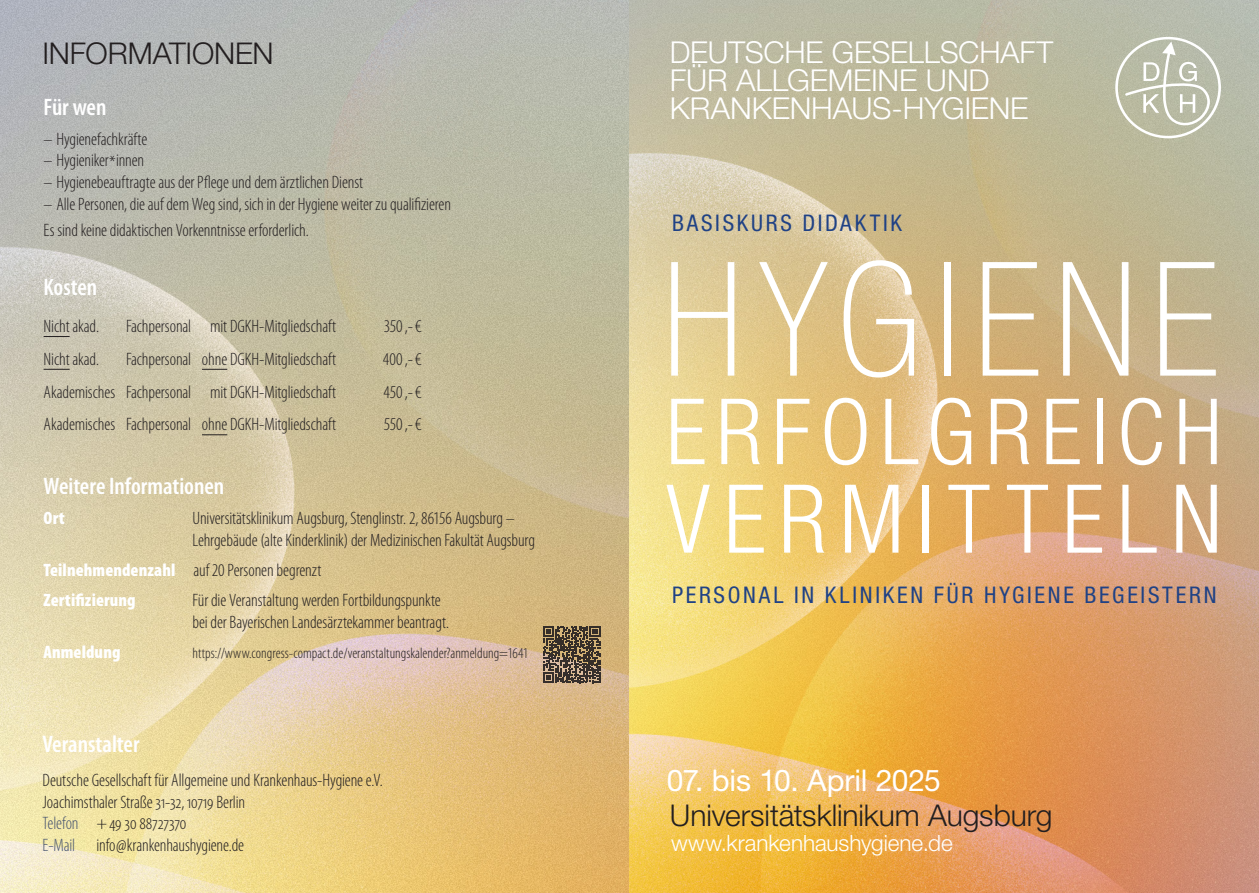
<style>
.page{position:relative;width:1259px;height:893px;background:#fff}
.page>*{position:absolute;margin:0;border:0;box-sizing:border-box;transform-origin:0 0}
.t1{font:100 condensed 159px "Helvetica Neue LT Std";letter-spacing:.085em;color:#fff}
.t2{font:300 condensed 95.1px "Helvetica Neue LT Std";letter-spacing:.14em;color:#fff}
.t3{font:300 condensed 91.5px "Helvetica Neue LT Std";letter-spacing:.1em;color:#fff}
.t4{font:300 30.15px/27.9px "Helvetica Neue LT Std";letter-spacing:-.005em;color:#fff}
.t5{font:300 30px "Helvetica Neue LT Std";letter-spacing:-.005em;color:#231f20}
.h3__Datum__white{font:30px "Helvetica Neue LT Std";letter-spacing:-.005em;color:#fff}
.h5_Program_Head_White{font:600 condensed 24px "Myriad Pro";color:#fff}
.head{font:condensed 22.95px "Helvetica Neue LT Std";letter-spacing:.115em;color:#204285}
.h4_www{font:300 22.5px "Helvetica Neue LT Std";color:#fff}
.Programm_Standard{font:300 condensed 18px/21.6px "Myriad Pro";letter-spacing:-.01em;color:#231f20}
.Program_Inset_Info{font:300 condensed 18px/21.6px "Myriad Pro";letter-spacing:-.005em;color:#231f20}
.Preise{font:300 condensed 18px "Myriad Pro";letter-spacing:-.005em;color:#231f20}
.Programm_no_hyphen{font:300 condensed 18px "Myriad Pro";letter-spacing:-.005em;color:#231f20}
.Program_Inset_Info-2{font:900 condensed 18px "Myriad Pro";letter-spacing:.005em;color:#fff}
.Program_Inset_Info-3{font:300 condensed 15px "Myriad Pro";color:#231f20}
.s1{font-weight:900;color:#fff}
.s2{color:#485570}
</style>
<div class="page">
<img style="left:0;top:0;width:1259px;height:893px">
<svg style="left:1115px;top:37px;width:106px;height:101px;background:#c4c6b4"></svg>
<svg style="left:543px;top:626px;width:57px;height:57px;background:#685947"></svg>
<svg style="left:44px;top:336px;width:26px;height:1px"></svg>
<svg style="left:44px;top:369px;width:26px;height:1px"></svg>
<svg style="left:202px;top:369px;width:25px;height:1px"></svg>
<svg style="left:202px;top:435px;width:25px;height:1px"></svg>
<p class="t5" style="left:43px;top:35px;width:233px">INFORMATIONEN</p>
<p class="h5_Program_Head_White" style="left:44px;top:92px;width:64px">Für wen</p>
<p class="Programm_Standard" style="left:44px;top:128px;width:105px">– Hygienefachkräfte</p>
<p class="Programm_Standard" style="left:44px;top:150px;width:102px">– Hygieniker*innen</p>
<p class="Programm_Standard" style="left:44px;top:171px;width:321px">– Hygienebeauftragte aus der Pflege und dem ärztlichen Dienst</p>
<p class="Programm_Standard" style="left:44px;top:193px;width:409px">– Alle Personen, die auf dem Weg sind, sich in der Hygiene weiter zu qualifizieren</p>
<p class="Programm_no_hyphen" style="left:44px;top:219px;width:267px">Es sind keine didaktischen Vorkenntnisse erforderlich.</p>
<p class="h5_Program_Head_White" style="left:44px;top:272px;width:55px">Kosten</p>
<p class="Preise" style="left:44px;top:315px;width:57px">Nicht akad.</p>
<p class="Preise" style="left:126px;top:315px;width:212px">Fachpersonal mit DGKH-Mitgliedschaft</p>
<p class="Preise" style="left:384px;top:315px;width:39px">350,-€</p>
<p class="Preise" style="left:44px;top:348px;width:57px">Nicht akad.</p>
<p class="Preise" style="left:126px;top:348px;width:212px">Fachpersonal ohne DGKH-Mitgliedschaft</p>
<p class="Preise" style="left:383px;top:348px;width:40px">400,-€</p>
<p class="Preise" style="left:44px;top:381px;width:294px">Akademisches Fachpersonal mit DGKH-Mitgliedschaft</p>
<p class="Preise" style="left:384px;top:381px;width:40px">450,-€</p>
<p class="Preise" style="left:44px;top:414px;width:294px">Akademisches Fachpersonal ohne DGKH-Mitgliedschaft</p>
<p class="Preise" style="left:384px;top:414px;width:39px">550,-€</p>
<p class="h5_Program_Head_White" style="left:44px;top:471px;width:182px">Weitere Informationen</p>
<p class="Program_Inset_Info-2" style="left:44px;top:507px;width:23px">Ort</p>
<p class="Program_Inset_Info" style="left:192px;top:507px;width:344px">Universitätsklinikum Augsburg, Stenglinstr. 2, 86156 Augsburg –<br>Lehrgebäude (alte Kinderklinik) der Medizinischen Fakultät Augsburg</p>
<p class="Program_Inset_Info" style="left:44px;top:559px;width:279px"><span class="s1">Teilnehmendenzahl</span> auf 20 Personen begrenzt</p>
<p class="Program_Inset_Info-2" style="left:44px;top:588px;width:94px">Zertifizierung</p>
<p class="Program_Inset_Info" style="left:192px;top:589px;width:258px">Für die Veranstaltung werden Fortbildungspunkte bei der Bayerischen Landesärztekammer beantragt.</p>
<p class="Program_Inset_Info-2" style="left:44px;top:640px;width:78px">Anmeldung</p>
<p class="Program_Inset_Info-3" style="left:192px;top:644px;width:337px">https://www.congress-compact.de/veranstaltungskalender?anmeldung=1641</p>
<p class="h5_Program_Head_White" style="left:43px;top:729px;width:99px">Veranstalter</p>
<p class="Programm_Standard" style="left:43px;top:769px;width:342px">Deutsche Gesellschaft für Allgemeine und Krankenhaus-Hygiene e.V.<br>Joachimsthaler Straße 31-32, 10719 Berlin<br><span class="s2">Telefon</span> +49 30 88727370<br><span class="s2">E-Mail</span> info@krankenhaushygiene.de</p>
<p class="t4" style="left:670px;top:38px;width:385px">DEUTSCHE GESELLSCHAFT<br>FÜR ALLGEMEINE UND<br>KRANKENHAUS-HYGIENE</p>
<p class="head" style="left:672px;top:210px;width:231px">BASISKURS DIDAKTIK</p>
<p class="t1" style="left:661px;top:230px;width:558px">HYGIENE</p>
<p class="t3" style="left:666px;top:379px;width:557px">ERFOLGREICH</p>
<p class="t2" style="left:666px;top:464px;width:557px">VERMITTELN</p>
<p class="head" style="left:672px;top:582px;width:546px">PERSONAL IN KLINIKEN FÜR HYGIENE BEGEISTERN</p>
<p class="h3__Datum__white" style="left:666px;top:762px;width:276px">07. bis 10. April 2025</p>
<p class="h4_www" style="left:671px;top:829px;width:283px">www.krankenhaushygiene.de</p>
<p class="t5" style="left:670px;top:797px;width:384px">Universitätsklinikum Augsburg</p>
</div>
